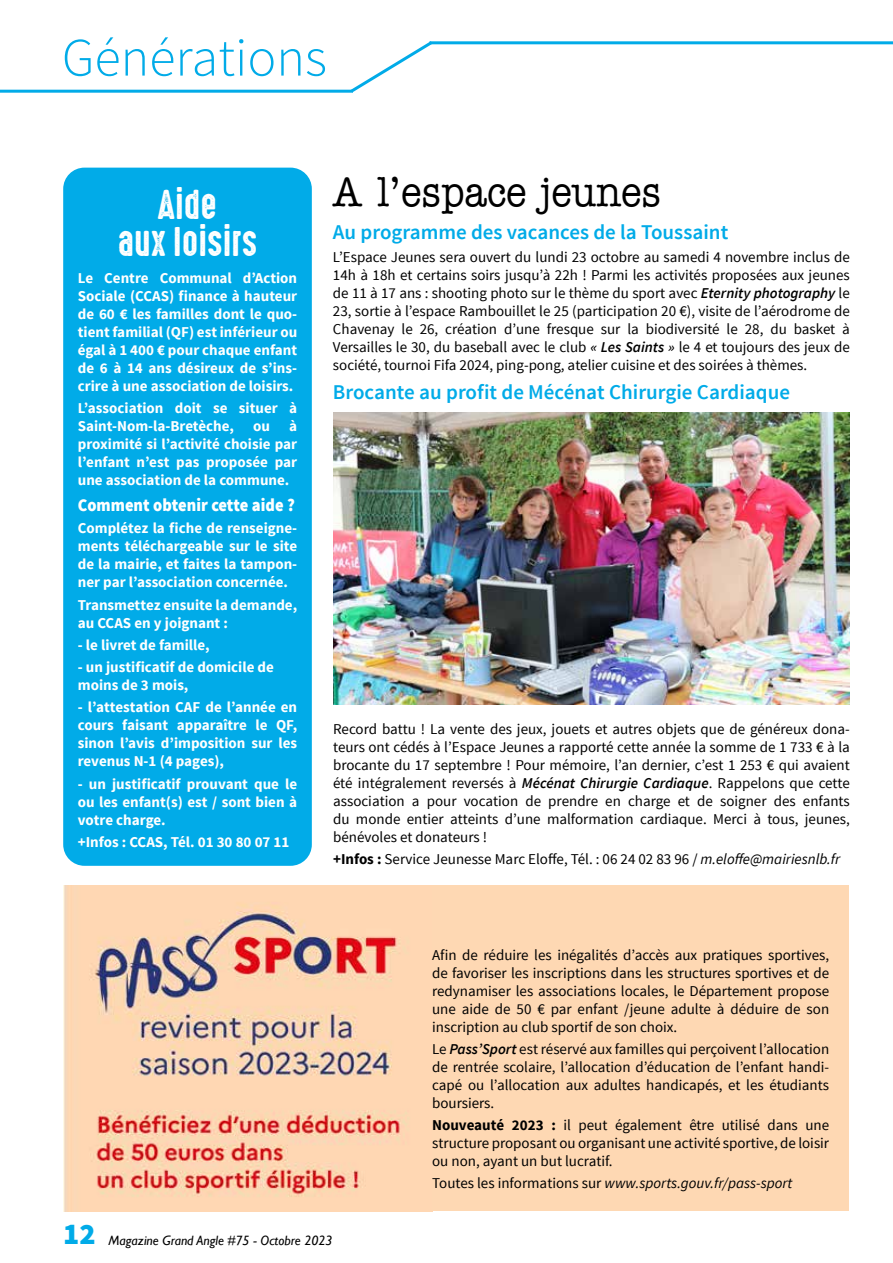
<style>
.page{position:relative;width:893px;height:1263px;background:#fff}
.page>*{position:absolute;margin:0;border:0;box-sizing:border-box;transform-origin:0 0}
.t1{font:300 54px "Source Sans Pro";color:#01abe8}
.t2{font:500 42px "American Typewriter Std";color:#000;scale:.9 1}
.t3{font:37.5px/37.5px "High Voltage Rough";color:#fff;text-align:center}
.t4{font:900 30px "Source Sans Pro";color:#01abe8}
.t5{font:600 21px "Source Sans Pro";color:#01abe8}
.t6{font:900 18px "Source Sans Pro";color:#fff;scale:.91 1}
.t7{font:15px/18px "Source Sans Pro";color:#000;text-align:justify}
.t8{font:700 15px/18px "Source Sans Pro";color:#fff;text-align:justify}
.t9{font:italic 15px "Source Sans Pro";color:#000}
.t10{font:italic 13.5px "Gill Sans";color:#000}
.s1{font-weight:600;font-style:italic}
.s2{font-weight:700}
.s3{font-style:italic}
.s4{font-style:normal}
</style>
<div class="page">
<hr style="left:429px;top:41px;width:464px;height:3px;background:#01abe8">
<hr style="left:0;top:90px;width:353px;height:3px;background:#01abe8">
<svg style="left:347px;top:41px;width:89px;height:52px"></svg>
<div style="left:63px;top:168px;width:249px;height:698px;background:#01abe8;border-radius:21px"></div>
<img style="left:333px;top:412px;width:517px;height:293px">
<img style="left:64px;top:885px;width:368px;height:326px">
<div style="left:432px;top:885px;width:417px;height:326px;background:#fed8b3"></div>
<h1 class="t1" style="left:62px;top:25px;width:267px">Générations</h1>
<h3 class="t3" style="left:117px;top:187px;width:142px">Aide<br>aux loisirs</h3>
<p class="t8" style="left:78px;top:269px;width:221px">Le Centre Communal d’Action Sociale (CCAS) finance à hauteur de 60 € les familles dont le quo&shy;tient familial (QF) est inférieur ou égal à 1 400 € pour chaque enfant de 6 à 14 ans désireux de s’ins&shy;crire à une association de loisirs.</p>
<p class="t8" style="left:78px;top:400px;width:221px">L’association doit se situer à<br>Saint-Nom-la-Bretèche,</p>
<p class="t8" style="left:78px;top:418px;width:221px;text-indent:211px">à proximité si l’activité choisie par l’enfant n’est pas proposée par une association de la commune.</p>
<p class="t6" style="left:78px;top:493px;width:240px">Comment obtenir cette aide ?</p>
<p class="t8" style="left:78px;top:520px;width:221px">Complétez la fiche de renseigne&shy;ments téléchargeable sur le site de la mairie, et faites la tampon&shy;ner par l’association concernée.</p>
<p class="t8" style="left:78px;top:596px;width:221px">Transmettez ensuite la demande, au CCAS en y joignant :</p>
<p class="t8" style="left:78px;top:636px;width:133px">- le livret de famille,</p>
<p class="t8" style="left:78px;top:658px;width:198px">- un justificatif de domicile de moins de 3 mois,</p>
<p class="t8" style="left:78px;top:699px;width:221px">- l’attestation CAF de l’année en cours faisant apparaître le QF, sinon l’avis d’imposition sur les revenus N-1 (4 pages),</p>
<p class="t8" style="left:78px;top:775px;width:221px">- un justificatif prouvant que le ou les enfant(s) est / sont bien à votre charge.</p>
<p class="t8" style="left:78px;top:833px;width:213px">+Infos : CCAS, Tél. 01 30 80 07 11</p>
<p class="t8" style="left:253px;top:418px;width:18px">ou</p>
<h2 class="t2" style="left:333px;top:168px;width:366px">A l’espace jeunes</h2>
<h3 class="t5" style="left:333px;top:219px;width:397px">Au programme des vacances de la Toussaint</h3>
<p class="t7" style="left:333px;top:248px;width:518px">L’Espace Jeunes sera ouvert du lundi 23 octobre au samedi 4 novembre inclus de 14h à 18h et certains soirs jusqu’à 22h ! Parmi les activités proposées aux jeunes de 11 à 17 ans : shooting photo sur le thème du sport avec <span class="s1">Eternity photography</span> le 23, sortie à l’espace Rambouillet le 25 (participation 20 €), visite de l’aérodrome de Chavenay le 26, création d’une fresque sur la biodiversité le 28, du basket à Versailles le 30, du baseball avec le club <span class="s1">« Les Saints »</span> le 4 et toujours des jeux de société, tournoi Fifa 2024, ping-pong, atelier cuisine et des soirées à thèmes.</p>
<h3 class="t5" style="left:333px;top:379px;width:459px">Brocante au profit de Mécénat Chirurgie Cardiaque</h3>
<p class="t7" style="left:333px;top:720px;width:518px">Record battu ! La vente des jeux, jouets et autres objets que de généreux dona&shy;teurs ont cédés à l’Espace Jeunes a rapporté cette année la somme de 1 733 € à la brocante du 17 septembre ! Pour mémoire, l’an dernier, c’est 1 253 € qui avaient été intégralement reversés à <span class="s1">Mécénat Chirurgie Cardiaque</span>. Rappelons que cette association a pour vocation de prendre en charge et de soigner des enfants du monde entier atteints d’une malformation cardiaque. Merci à tous, jeunes, bénévoles et donateurs !</p>
<p class="t7" style="left:333px;top:851px;width:509px"><span class="s2">+Infos :</span> Service Jeunesse Marc Eloffe, Tél. : 06 24 02 83 96 / <span class="s3">m.eloffe@mairiesnlb.fr</span></p>
<p class="t7" style="left:432px;top:946px;width:399px">Afin de réduire les inégalités d’accès aux pratiques sportives, de favoriser les inscriptions dans les structures sportives et de redynamiser les associations locales, le Département propose une aide de 50 € par enfant /jeune adulte à déduire de son inscription au club sportif de son choix.</p>
<p class="t7" style="left:432px;top:1040px;width:399px">Le <span class="s1">Pass’Sport</span> est réservé aux familles qui perçoivent l’allocation de rentrée scolaire, l’allocation d’éducation de l’enfant handi&shy;capé ou l’allocation aux adultes handicapés, et les étudiants boursiers.</p>
<p class="t7" style="left:432px;top:1116px;width:399px"><span class="s2">Nouveauté 2023 :</span> il peut également être utilisé dans une structure proposant ou organisant une activité sportive, de loisir ou non, ayant un but lucratif.</p>
<p class="t9" style="left:432px;top:1174px;width:362px"><span class="s4">Toutes les informations sur</span> www.sports.gouv.fr/pass-sport</p>
<h3 class="t4" style="left:63px;top:1215px;width:34px">12</h3>
<p class="t10" style="left:108px;top:1233px;width:226px">Magazine Grand Angle #75 - Octobre 2023</p>
</div>
